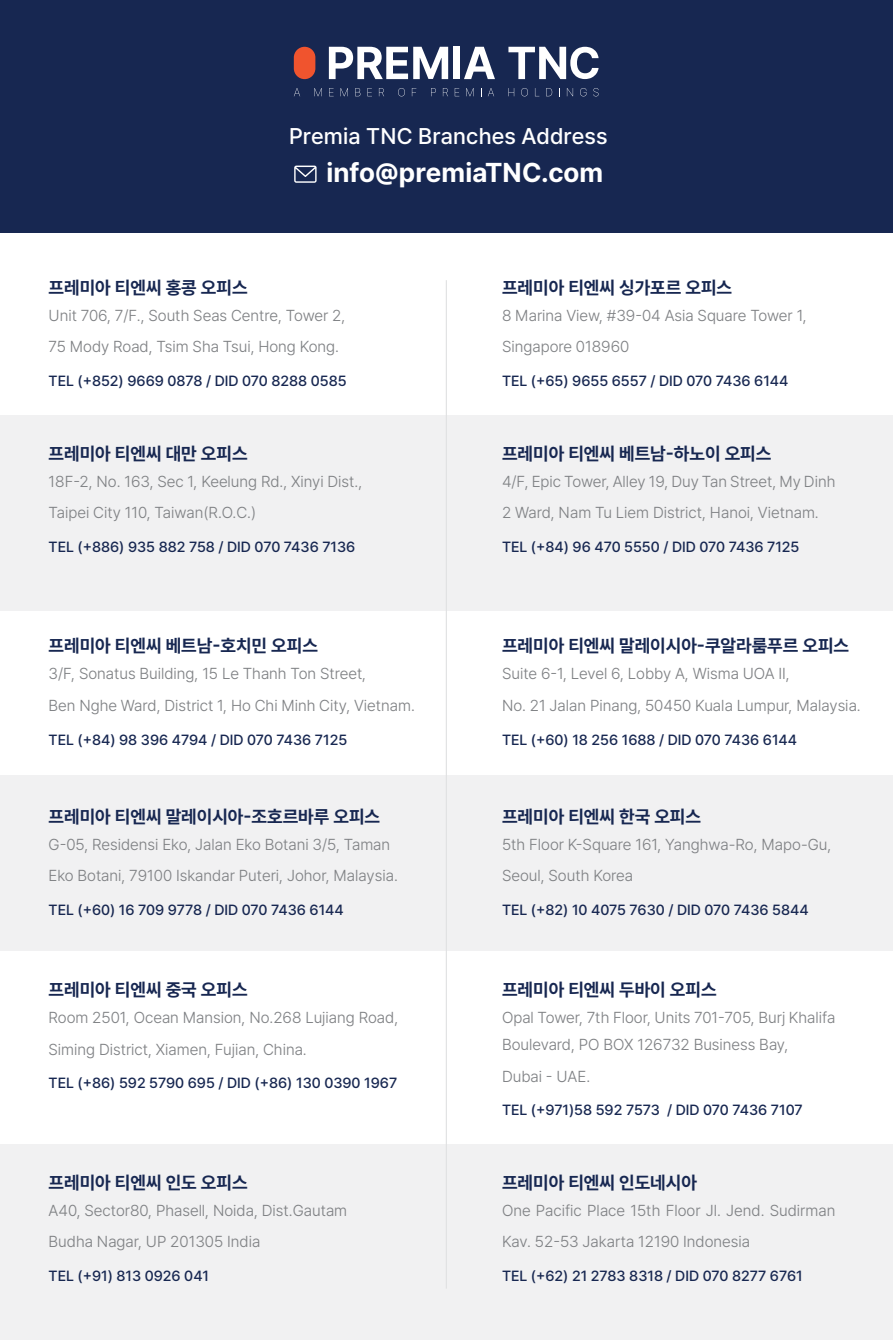
<style>
.page{position:relative;width:893px;height:1340px;background:#fff}
.page>*{position:absolute;margin:0;border:0;box-sizing:border-box;transform-origin:0 0}
.t1{font:700 27px "Pretendard";color:#fff}
.t2{font:500 22.5px "Pretendard";letter-spacing:.01em;color:#fff}
.t3{font:700 18px "Pretendard";color:#172751}
.t4{font:300 15.75px/31.5px "Pretendard";color:#808285}
.t5{font:500 14.62px "Pretendard";color:#172751}
</style>
<div class="page">
<div style="left:0;top:0;width:892px;height:232px;background:#172751"></div>
<div style="left:0;top:416px;width:892px;height:195px;background:#f1f1f2"></div>
<div style="left:0;top:775px;width:892px;height:175px;background:#f1f1f2"></div>
<div style="left:0;top:1144px;width:892px;height:195px;background:#f1f1f2"></div>
<hr style="left:446px;top:280px;width:1px;height:1008px;background:#e0e1e2">
<svg style="left:294px;top:166px;width:23px;height:17px"></svg>
<svg style="left:294px;top:88px;width:6px;height:8px"></svg>
<svg style="left:314px;top:88px;width:8px;height:8px"></svg>
<svg style="left:329px;top:88px;width:5px;height:8px"></svg>
<svg style="left:341px;top:88px;width:7px;height:8px"></svg>
<svg style="left:355px;top:88px;width:5px;height:8px"></svg>
<svg style="left:367px;top:88px;width:5px;height:8px"></svg>
<svg style="left:379px;top:88px;width:5px;height:8px"></svg>
<svg style="left:398px;top:88px;width:7px;height:8px"></svg>
<svg style="left:412px;top:88px;width:4px;height:8px"></svg>
<svg style="left:431px;top:88px;width:5px;height:8px"></svg>
<svg style="left:443px;top:88px;width:5px;height:8px"></svg>
<svg style="left:455px;top:88px;width:4px;height:8px"></svg>
<svg style="left:466px;top:88px;width:8px;height:8px"></svg>
<svg style="left:488px;top:88px;width:6px;height:8px"></svg>
<svg style="left:508px;top:88px;width:6px;height:8px"></svg>
<svg style="left:521px;top:88px;width:7px;height:8px"></svg>
<svg style="left:546px;top:88px;width:6px;height:8px"></svg>
<svg style="left:567px;top:88px;width:6px;height:8px"></svg>
<svg style="left:580px;top:88px;width:7px;height:8px"></svg>
<svg style="left:593px;top:88px;width:6px;height:8px"></svg>
<div style="left:294px;top:47px;width:21px;height:32px;background:#f0542e;border-radius:11px"></div>
<svg style="left:329px;top:47px;width:119px;height:32px"></svg>
<div style="left:454px;top:47px;width:6px;height:32px;background:#fff"></div>
<svg style="left:464px;top:47px;width:31px;height:32px"></svg>
<svg style="left:508px;top:47px;width:91px;height:32px"></svg>
<h2 class="t2" style="left:289px;top:120px;width:320px">Premia TNC Branches Address</h2>
<h1 class="t1" style="left:327px;top:153px;width:278px">info@premiaTNC.com</h1>
<p class="t3" style="left:49px;top:274px;width:201px">프레미아 티엔씨 홍콩 오피스</p>
<p class="t4" style="left:49px;top:299px;width:298px">Unit 706, 7/F., South Seas Centre, Tower 2,<br>75 Mody Road, Tsim Sha Tsui, Hong Kong.</p>
<p class="t5" style="left:49px;top:370px;width:300px">TEL (+852) 9669 0878 / DID 070 8288 0585</p>
<p class="t3" style="left:49px;top:440px;width:201px">프레미아 티엔씨 대만 오피스</p>
<p class="t4" style="left:49px;top:465px;width:315px">18F-2, No. 163, Sec 1, Keelung Rd., Xinyi Dist.,<br>Taipei City 110, Taiwan(R.O.C.)</p>
<p class="t5" style="left:49px;top:536px;width:308px">TEL (+886) 935 882 758 / DID 070 7436 7136</p>
<p class="t3" style="left:49px;top:633px;width:271px">프레미아 티엔씨 베트남-호치민 오피스</p>
<p class="t4" style="left:49px;top:657px;width:368px">3/F, Sonatus Building, 15 Le Thanh Ton Street,<br>Ben Nghe Ward, District 1, Ho Chi Minh City, Vietnam.</p>
<p class="t5" style="left:49px;top:729px;width:300px">TEL (+84) 98 396 4794 / DID 070 7436 7125</p>
<p class="t3" style="left:49px;top:803px;width:333px">프레미아 티엔씨 말레이시아-조호르바루 오피스</p>
<p class="t4" style="left:49px;top:828px;width:351px">G-05, Residensi Eko, Jalan Eko Botani 3/5, Taman<br>Eko Botani, 79100 Iskandar Puteri, Johor, Malaysia.</p>
<p class="t5" style="left:49px;top:899px;width:297px">TEL (+60) 16 709 9778 / DID 070 7436 6144</p>
<p class="t3" style="left:49px;top:976px;width:201px">프레미아 티엔씨 중국 오피스</p>
<p class="t4" style="left:49px;top:1001px;width:351px">Room 2501, Ocean Mansion, No.268 Lujiang Road,<br>Siming District, Xiamen, Fujian, China.</p>
<p class="t5" style="left:49px;top:1072px;width:350px">TEL (+86) 592 5790 695 / DID (+86) 130 0390 1967</p>
<p class="t3" style="left:49px;top:1169px;width:201px">프레미아 티엔씨 인도 오피스</p>
<p class="t4" style="left:49px;top:1193px;width:300px">A40, Sector80, Phasell, Noida, Dist.Gautam<br>Budha Nagar, UP 201305 India</p>
<p class="t5" style="left:49px;top:1265px;width:162px">TEL (+91) 813 0926 041</p>
<p class="t3" style="left:502px;top:274px;width:232px">프레미아 티엔씨 싱가포르 오피스</p>
<p class="t4" style="left:502px;top:299px;width:306px">8 Marina View, #39-04 Asia Square Tower 1,<br>Singapore 018960</p>
<p class="t5" style="left:502px;top:370px;width:288px">TEL (+65) 9655 6557 / DID 070 7436 6144</p>
<p class="t3" style="left:502px;top:440px;width:271px">프레미아 티엔씨 베트남-하노이 오피스</p>
<p class="t4" style="left:502px;top:465px;width:335px">4/F, Epic Tower, Alley 19, Duy Tan Street, My Dinh<br>2 Ward, Nam Tu Liem District, Hanoi, Vietnam.</p>
<p class="t5" style="left:502px;top:536px;width:299px">TEL (+84) 96 470 5550 / DID 070 7436 7125</p>
<p class="t3" style="left:502px;top:633px;width:349px">프레미아 티엔씨 말레이시아-쿠알라룸푸르 오피스</p>
<p class="t4" style="left:502px;top:657px;width:360px">Suite 6-1, Level 6, Lobby A, Wisma UOA II,<br>No. 21 Jalan Pinang, 50450 Kuala Lumpur, Malaysia.</p>
<p class="t5" style="left:502px;top:729px;width:297px">TEL (+60) 18 256 1688 / DID 070 7436 6144</p>
<p class="t3" style="left:502px;top:803px;width:201px">프레미아 티엔씨 한국 오피스</p>
<p class="t4" style="left:502px;top:828px;width:331px">5th Floor K-Square 161, Yanghwa-Ro, Mapo-Gu,<br>Seoul, South Korea</p>
<p class="t5" style="left:502px;top:899px;width:308px">TEL (+82) 10 4075 7630 / DID 070 7436 5844</p>
<p class="t3" style="left:502px;top:976px;width:216px">프레미아 티엔씨 두바이 오피스</p>
<p class="t4" style="left:502px;top:1003px;width:335px;line-height:27px">Opal Tower, 7th Floor, Units 701-705, Burj Khalifa<br>Boulevard, PO BOX 126732 Business Bay,</p>
<p class="t4" style="left:502px;top:1059px;width:90px">Dubai - UAE.</p>
<p class="t5" style="left:502px;top:1099px;width:302px">TEL (+971)58 592 7573 / DID 070 7436 7107</p>
<p class="t3" style="left:502px;top:1169px;width:196px">프레미아 티엔씨 인도네시아</p>
<p class="t4" style="left:502px;top:1193px;width:335px">One Pacific Place 15th Floor Jl. Jend. Sudirman<br>Kav. 52-53 Jakarta 12190 Indonesia</p>
<p class="t5" style="left:502px;top:1265px;width:302px">TEL (+62) 21 2783 8318 / DID 070 8277 6761</p>
</div>
